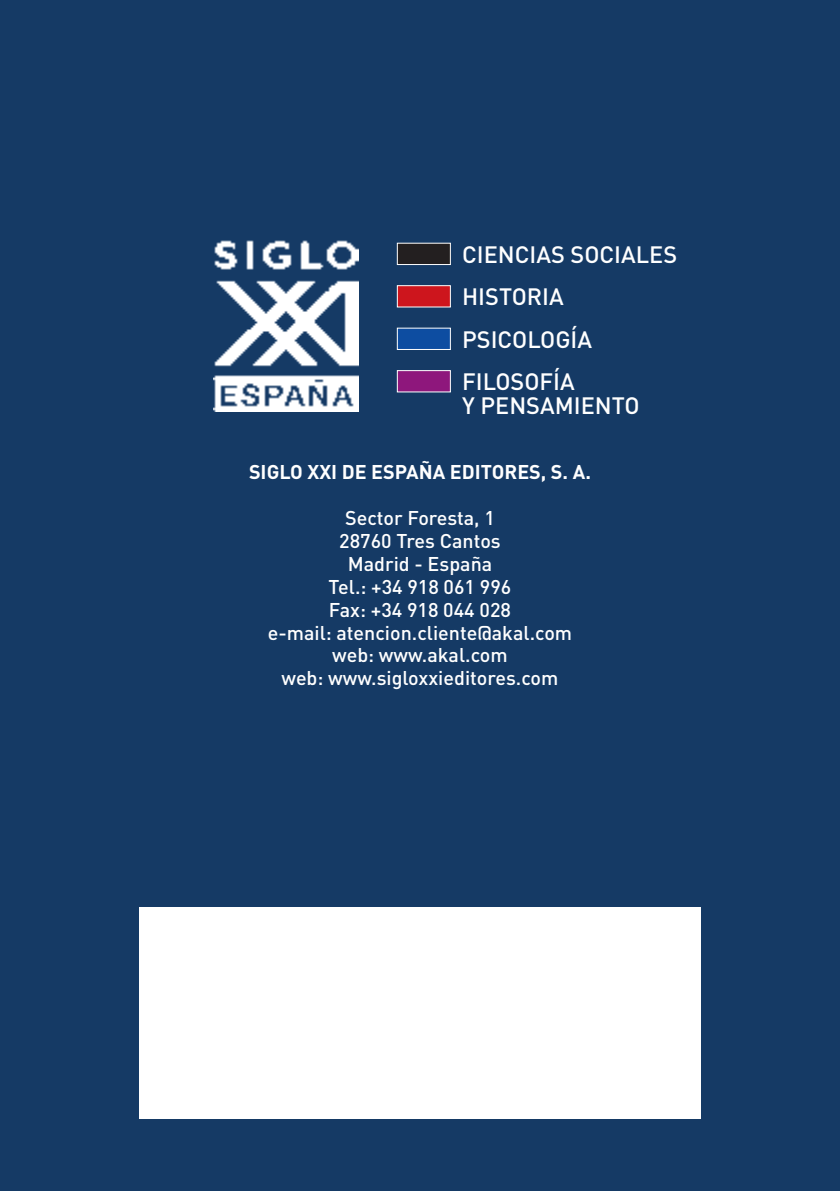
<style>
.page{position:relative;width:840px;height:1191px;background:#fff}
.page>*{position:absolute;margin:0;border:0;box-sizing:border-box;transform-origin:0 0}
.Subtitulo{font:500 23.4px "DIN";color:#fff}
.Texto{font:500 19.6px "DIN";color:#fff}
.t1{font:700 19.6px "DIN";color:#fff}
</style>
<div class="page">
<div style="left:0;top:0;width:839px;height:1191px;background:#153a65"></div>
<div style="left:139px;top:907px;width:561px;height:212px;background:#fff"></div>
<img style="left:213px;top:240px;width:145px;height:172px">
<div style="left:396px;top:285px;width:54px;height:22px;background:#cd151d;border:1px solid #fff"></div>
<div style="left:397px;top:243px;width:53px;height:21px;background:#231f20"></div>
<div style="left:396px;top:243px;width:54px;height:22px;border:1px solid #fff"></div>
<div style="left:396px;top:328px;width:54px;height:22px;background:#0d4da1;border:1px solid #fff"></div>
<div style="left:396px;top:370px;width:54px;height:22px;background:#8e177c;border:1px solid #fff"></div>
<p class="Subtitulo" style="left:462px;top:239px;width:216px">CIENCIAS SOCIALES</p>
<p class="Subtitulo" style="left:462px;top:282px;width:103px">HISTORIA</p>
<p class="Subtitulo" style="left:462px;top:324px;width:131px">PSICOLOGÍA</p>
<p class="Subtitulo" style="left:462px;top:366px;width:114px">FILOSOFÍA</p>
<p class="Subtitulo" style="left:462px;top:390px;width:179px">Y PENSAMIENTO</p>
<p class="t1" style="left:249px;top:459px;width:343px">SIGLO XXI DE ESPAÑA EDITORES, S. A.</p>
<p class="Texto" style="left:345px;top:505px;width:151px">Sector Foresta, 1</p>
<p class="Texto" style="left:339px;top:528px;width:163px">28760 Tres Cantos</p>
<p class="Texto" style="left:347px;top:551px;width:146px">Madrid - España</p>
<p class="Texto" style="left:328px;top:574px;width:184px">Tel.: +34 918 061 996</p>
<p class="Texto" style="left:329px;top:597px;width:183px">Fax: +34 918 044 028</p>
<p class="Texto" style="left:267px;top:620px;width:306px">e-mail: atencion.cliente@akal.com</p>
<p class="Texto" style="left:332px;top:643px;width:177px">web: www.akal.com</p>
<p class="Texto" style="left:281px;top:666px;width:278px">web: www.sigloxxieditores.com</p>
</div>
